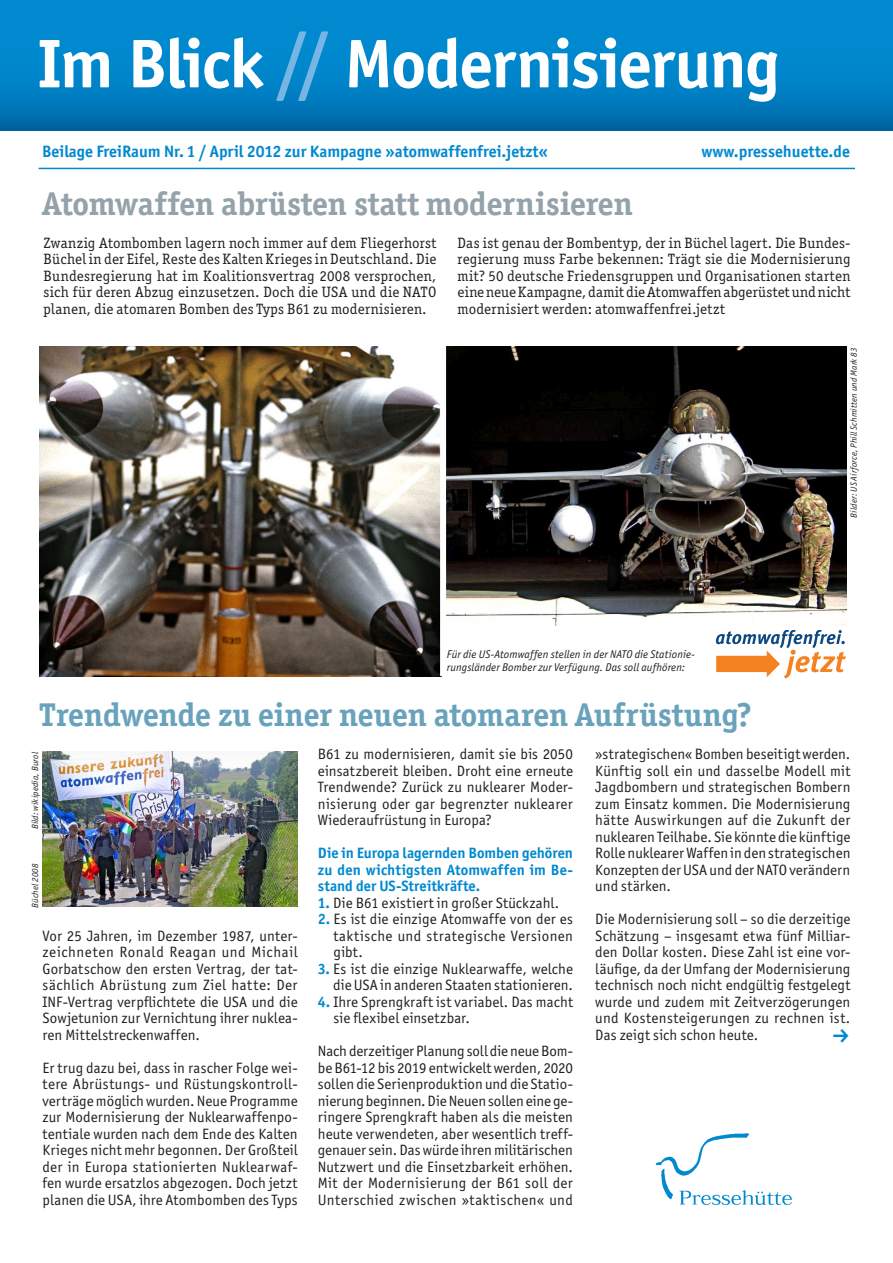
<style>
.page{position:relative;width:893px;height:1263px;background:#fff}
.page>*{position:absolute;margin:0;border:0;box-sizing:border-box;transform-origin:0 0}
.t1{font:700 68.85px "Officina Sans ITC Std";letter-spacing:-.02em;color:#fff}
.t2{font:700 33px "Officina Ser ITC Std";letter-spacing:-.005em;color:#69a2bb}
.t3{font:700 33px "Officina Ser ITC Std";color:#94a2aa}
.t4{font:24px "Dingbests";color:#0089cf}
.t5{font:700 16.5px "Officina Sans ITC Std";color:#0089cf}
.t6{font:15px/16.5px "Officina Sans ITC Std";letter-spacing:.01em;color:#231f20;text-align:justify}
.t7{font:15px/16.5px "Officina Ser ITC Std";letter-spacing:.02em;color:#231f20;text-align:justify}
.t8{font:700 15px/16.5px "Officina Sans ITC Std";letter-spacing:.005em;color:#0089cf;text-align:justify}
.t9{font:italic 11.25px/12.8px "Officina Sans ITC Std";letter-spacing:.01em;color:#231f20}
.t10{font:italic 9px "Officina Sans ITC Std";letter-spacing:.015em;color:#231f20}
.s1{color:#77b6e4}
.s2{font-weight:700;color:#0089cf}
</style>
<div class="page">
<hr style="left:39px;top:168px;width:816px;height:1px;background:#0089cf">
<svg style="left:0;top:0;width:893px;height:130px;background:#0080c5"></svg>
<img style="left:446px;top:346px;width:400px;height:279px">
<img style="left:40px;top:346px;width:400px;height:330px">
<img style="left:43px;top:751px;width:255px;height:156px">
<svg style="left:716px;top:630px;width:130px;height:49px"></svg>
<img style="left:655px;top:1133px;width:137px;height:72px">
<h1 class="t1" style="left:37px;top:21px;width:744px">Im Blick <span class="s1">//</span> Modernisierung</h1>
<p class="t5" style="left:42px;top:142px;width:508px">Beilage FreiRaum Nr. 1 / April 2012 zur Kampagne »atomwaffenfrei.jetzt«</p>
<p class="t5" style="left:701px;top:142px;width:150px">www.pressehuette.de</p>
<h2 class="t3" style="left:43px;top:183px;width:592px">Atomwaffen abrüsten statt modernisieren</h2>
<p class="t7" style="left:44px;top:234px;width:394px">Zwanzig Atombomben lagern noch immer auf dem Fliegerhorst Büchel in der Eifel, Reste des Kalten Krieges in Deutschland. Die Bundesregierung hat im Koalitionsvertrag 2008 versprochen, sich für deren Abzug einzusetzen. Doch die USA und die NATO planen, die atomaren Bomben des Typs B61 zu modernisieren.</p>
<p class="t7" style="left:458px;top:234px;width:394px">Das ist genau der Bombentyp, der in Büchel lagert. Die Bundes&shy;regierung muss Farbe bekennen: Trägt sie die Modernisierung mit? 50 deutsche Friedensgruppen und Organisationen starten eine neue Kampagne, damit die Atomwaffen abgerüstet und nicht modernisiert werden: atomwaffenfrei.jetzt</p>
<p class="t9" style="left:447px;top:648px;width:249px">Für die US-Atomwaffen stellen in der NATO die Stationie&shy;rungsländer Bomber zur Verfügung. Das soll aufhören:</p>
<h2 class="t2" style="left:40px;top:695px;width:713px">Trendwende zu einer neuen atomaren Aufrüstung?</h2>
<p class="t10" style="left:849px;top:518px;width:171px;rotate:-90deg">Bilder: US Airforce, Phill Schmitten und Mark 83</p>
<p class="t10" style="left:30px;top:829px;width:79px;rotate:-90deg">Bild: wikipedia, Burol</p>
<p class="t10" style="left:30px;top:908px;width:46px;rotate:-90deg">Büchel 2008</p>
<p class="t6" style="left:43px;top:927px;width:257px">Vor 25 Jahren, im Dezember 1987, unter&shy;zeichneten Ronald Reagan und Michail Gorbatschow den ersten Vertrag, der tat&shy;sächlich Abrüstung zum Ziel hatte: Der INF-Vertrag verpflichtete die USA und die Sowjetunion zur Vernichtung ihrer nuklea&shy;ren Mittelstreckenwaffen.</p>
<p class="t6" style="left:43px;top:1059px;width:257px">Er trug dazu bei, dass in rascher Folge wei&shy;tere Abrüstungs- und Rüstungskontroll&shy;verträge möglich wurden. Neue Programme zur Modernisierung der Nuklearwaffenpo&shy;tentiale wurden nach dem Ende des Kalten Krieges nicht mehr begonnen. Der Großteil der in Europa stationierten Nuklearwaf&shy;fen wurde ersatzlos abgezogen. Doch jetzt planen die USA, ihre Atombomben des Typs</p>
<p class="t6" style="left:318px;top:746px;width:257px">B61 zu modernisieren, damit sie bis 2050 einsatzbereit bleiben. Droht eine erneute Trendwende? Zurück zu nuklearer Moder&shy;nisierung oder gar begrenzter nuklearer Wiederaufrüstung in Europa?</p>
<p class="t8" style="left:318px;top:845px;width:257px">Die in Europa lagernden Bomben gehören zu den wichtigsten Atomwaffen im Be&shy;stand der US-Streitkräfte.</p>
<p class="t6" style="left:318px;top:894px;width:243px"><span class="s2">1.</span> Die B61 existiert in großer Stückzahl.</p>
<p class="t6" style="left:333px;top:911px;width:241px;text-indent:-16px"><span class="s2">2.</span> Es ist die einzige Atomwaffe von der es taktische und strategische Versionen gibt.</p>
<p class="t6" style="left:318px;top:960px;width:257px;text-align:right"><span class="s2">3.</span> Es ist die einzige Nuklearwaffe, welche die USA in anderen Staaten stationieren.</p>
<p class="t6" style="left:333px;top:993px;width:241px;text-indent:-16px"><span class="s2">4.</span> Ihre Sprengkraft ist variabel. Das macht sie flexibel einsetzbar.</p>
<p class="t6" style="left:318px;top:1043px;width:257px">Nach derzeitiger Planung soll die neue Bom&shy;be B61-12 bis 2019 entwickelt werden, 2020 sollen die Serienproduktion und die Statio&shy;nierung beginnen. Die Neuen sollen eine ge&shy;ringere Sprengkraft haben als die meisten heute verwendeten, aber wesentlich treff&shy;genauer sein. Das würde ihren militärischen Nutzwert und die Einsetzbarkeit erhöhen.<br>Mit der Modernisierung der B61 soll der Unterschied zwischen »taktischen« und</p>
<p class="t6" style="left:595px;top:746px;width:257px">»strategischen« Bomben beseitigt werden.<br>Künftig soll ein und dasselbe Modell mit Jagdbombern und strategischen Bombern zum Einsatz kommen. Die Modernisierung hätte Auswirkungen auf die Zukunft der nuklearen Teilhabe. Sie könnte die künftige Rolle nuklearer Waffen in den strategischen Konzepten der USA und der NATO verändern und stärken.</p>
<p class="t6" style="left:595px;top:911px;width:257px">Die Modernisierung soll – so die derzeitige Schätzung – insgesamt etwa fünf Milliar&shy;den Dollar kosten. Diese Zahl ist eine vor&shy;läufige, da der Umfang der Modernisierung technisch noch nicht endgültig festgelegt wurde und zudem mit Zeitverzögerungen und Kostensteigerungen zu rechnen ist.<br>Das zeigt sich schon heute.</p>
<h3 class="t4" style="left:831px;top:1023px;width:20px">f</h3>
</div>
